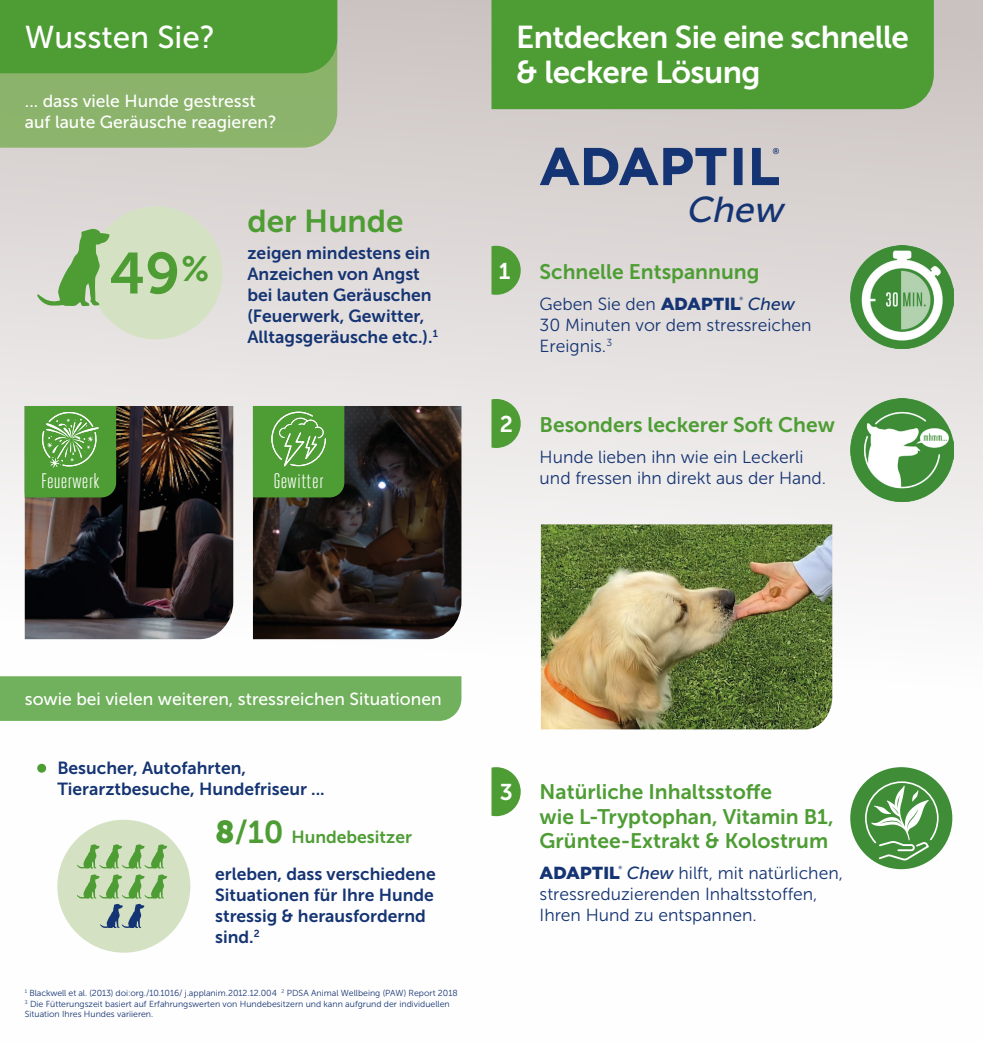
<style>
.page{position:relative;width:983px;height:1042px;background:#fff}
.page>*{position:absolute;margin:0;border:0;box-sizing:border-box;transform-origin:0 0}
.t1{font:57.75px "Museo Sans 700";color:#4e9d34}
.t2{font:italic 35.88px "Museo Sans 500";color:#153473}
.t3{font:35px "Museo Sans 700";color:#4e9d34}
.t4{font:31.5px/35px "Museo Sans 700";letter-spacing:-.02em;color:#fff}
.t5{font:31.5px "Museo Sans 500";color:#fff}
.t6{font:31.5px "Museo Sans 700";color:#4e9d34}
.t7{font:22.75px "Museo Sans 700";color:#fff}
.t8{font:21px/24.5px "Museo Sans 700";color:#4e9d34}
.t9{font:21px "Heroic Condensed";color:#fff}
.t10{font:21px "Heroic Condensed";letter-spacing:.03em;color:#fff}
.t11{font:17.5px/21px "Museo Sans 700";color:#153473}
.t12{font:17.5px/21px "Museo Sans 300";color:#153473}
.t13{font:17.5px/21px "Museo Sans 500";color:#fff}
.t14{font:17.5px "Museo Sans 700";color:#4e9d34}
.t15{font:8.75px/10.5px "Museo Sans 300";color:#153473}
.s1{font-family:"Gotham";font-weight:900}
.s2{font-family:"Museo Sans 500";font-style:italic}
.s3{font-family:"Museo Sans 900";font-size:31.5px}
.s4{font-size:31.5px}
</style>
<div class="page">
<div style="left:0;top:0;width:982px;height:1042px;background:linear-gradient(to bottom,#d0cac8,#fff)"></div>
<div style="left:491px;top:0;width:442px;height:109px;background:#4e9d34"></div>
<div style="left:0;top:73px;width:337px;height:75px;background:#8cb36b"></div>
<div style="left:0;top:0;width:337px;height:73px;background:#4e9d34"></div>
<div style="left:37px;top:764px;width:9px;height:9px;background:#4e9d34;border-radius:50%"></div>
<div style="left:90px;top:206px;width:132px;height:133px;background:#d4e2c3;border-radius:50%"></div>
<div style="left:57px;top:820px;width:133px;height:132px;background:#d4e2c3;border-radius:50%"></div>
<svg style="left:37px;top:229px;width:73px;height:77px"></svg>
<img style="left:540px;top:524px;width:292px;height:205px">
<div style="left:850px;top:767px;width:102px;height:102px;background:#3f8e37;border-radius:50%"></div>
<svg style="left:864px;top:780px;width:75px;height:82px"></svg>
<svg style="left:77px;top:844px;width:90px;height:24px"></svg>
<svg style="left:77px;top:874px;width:90px;height:54px"></svg>
<svg style="left:539px;top:148px;width:239px;height:37px"></svg>
<img style="left:253px;top:406px;width:208px;height:233px">
<svg style="left:491px;top:246px;width:29px;height:49px"></svg>
<svg style="left:491px;top:399px;width:29px;height:49px"></svg>
<svg style="left:491px;top:767px;width:29px;height:49px"></svg>
<img style="left:25px;top:406px;width:208px;height:233px">
<svg style="left:25px;top:406px;width:91px;height:91px"></svg>
<svg style="left:253px;top:406px;width:91px;height:91px"></svg>
<img style="left:850px;top:399px;width:102px;height:102px">
<img style="left:850px;top:246px;width:102px;height:103px">
<div style="left:0;top:676px;width:461px;height:45px;background:#71b05c"></div>
<p class="t5" style="left:25px;top:20px;width:192px">Wussten Sie?</p>
<p class="t13" style="left:25px;top:90px;width:253px">... dass viele Hunde gestresst auf laute Geräusche reagieren?</p>
<p class="t1" style="left:109px;top:241px;width:72px">49</p>
<p class="t3" style="left:181px;top:249px;width:29px">%</p>
<p class="t6" style="left:247px;top:204px;width:157px">der Hunde</p>
<p class="t11" style="left:247px;top:242px;width:192px">zeigen mindestens ein<br>Anzeichen von Angst bei lauten Geräuschen (Feuerwerk, Gewitter,<br>Alltagsgeräusche etc.). <sup>1</sup></p>
<p class="t9" style="left:41px;top:470px;width:60px">Feuerwerk</p>
<p class="t10" style="left:273px;top:470px;width:52px">Gewitter</p>
<p class="t4" style="left:516px;top:20px;width:394px">Entdecken Sie eine schnelle &amp; leckere Lösung</p>
<p class="t7" style="left:498px;top:258px;width:13px">1</p>
<p class="t7" style="left:499px;top:411px;width:15px">2</p>
<p class="t2" style="left:685px;top:190px;width:107px">Chew</p>
<p class="t8" style="left:539px;top:259px;width:221px">Schnelle Entspannung</p>
<p class="t12" style="left:539px;top:293px;width:273px">Geben Sie den <span class="s1">ADAPTIL</span><sup>®</sup> <span class="s2">Chew<br></span>30 Minuten vor dem stressreichen<br>Ereignis. <sup>3</sup></p>
<p class="t8" style="left:539px;top:412px;width:297px">Besonders leckerer Soft Chew</p>
<p class="t12" style="left:539px;top:446px;width:288px">Hunde lieben ihn wie ein Leckerli und fressen ihn direkt aus der Hand.</p>
<p class="t13" style="left:25px;top:688px;width:418px">sowie bei vielen weiteren, stressreichen Situationen</p>
<p class="t11" style="left:57px;top:757px;width:269px">Besucher, Autofahrten,<br>Tierarztbesuche, Hundefriseur ...</p>
<p class="t14" style="left:215px;top:827px;width:198px"><span class="s3">8</span><span class="s4">/10</span> Hundebesitzer</p>
<p class="t11" style="left:215px;top:863px;width:222px">erleben, dass verschiedene<br>Situationen für Ihre Hunde stressig &amp; herausfordernd sind.<sup>2</sup></p>
<p class="t15" style="left:25px;top:988px;width:434px"><sup>1</sup> Blackwell et al. (2013) doi:org./10.1016/ j.applanim.2012.12.004 <sup>2</sup> PDSA Animal Wellbeing (PAW) Report 2018<br><sup>3</sup> Die Fütterungszeit basiert auf Erfahrungswerten von Hundebesitzern und kann aufgrund der individuellen<br>Situation Ihres Hundes variieren.</p>
<p class="t7" style="left:499px;top:779px;width:15px">3</p>
<p class="t8" style="left:539px;top:779px;width:295px">Natürliche Inhaltsstoffe<br>wie L-Tryptophan, Vitamin B1,<br>Grüntee-Extrakt &amp; Kolostrum</p>
<p class="t12" style="left:539px;top:862px;width:305px"><span class="s1">ADAPTIL</span><sup>®</sup> <span class="s2">Chew</span> hilft, mit natürlichen, stressreduzierenden Inhaltsstoffen,<br>Ihren Hund zu entspannen.</p>
</div>
